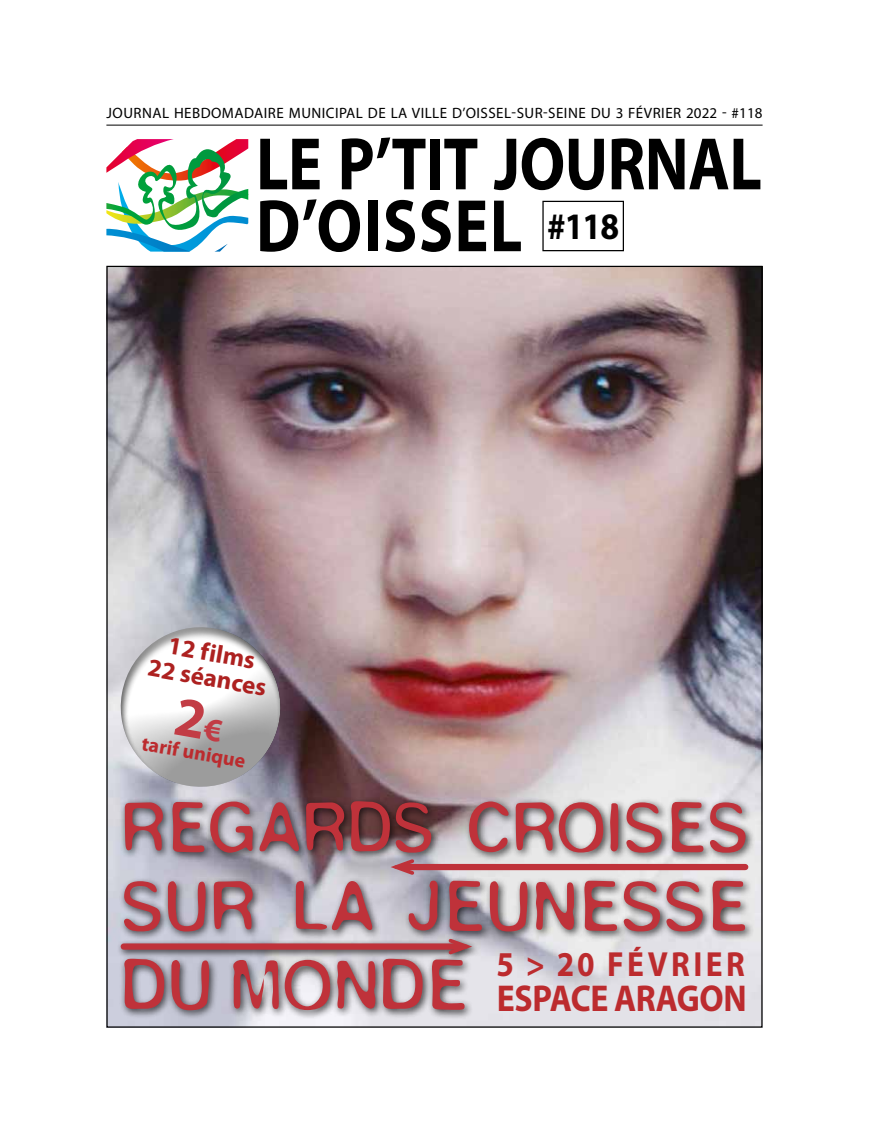
<style>
.page{position:relative;width:869px;height:1134px;background:#fff}
.page>*{position:absolute;margin:0;border:0;box-sizing:border-box;transform-origin:0 0}
.t1{font:700 75px/61.9px "Myriad Pro";letter-spacing:-.01em;color:#000;scale:.85 1}
.t2{font:67.5px/78.8px "Keyes";color:#bf323a;text-align:justify;scale:.93 1}
.t3{font:700 37.5px "Myriad Pro";letter-spacing:-.01em;color:#bc2b2e;scale:.9 1}
.t4{font:700 35px "Myriad Pro";letter-spacing:.11em;color:#bc2b2e;scale:.9 1}
.t5{font:700 25px/25px "Myriad Pro";color:#ad2120;text-align:center}
.t6{font:700 20px "Myriad Pro";color:#bc2b2e}
.t7{font:15px "Myriad Pro";letter-spacing:.03em;color:#000}
</style>
<div class="page">
<img style="left:108px;top:268px;width:652px;height:758px">
<hr style="left:106px;top:125px;width:656px;height:1px;background:#000">
<div style="left:542px;top:201px;width:81px;height:50px;border:1px solid #000"></div>
<svg style="left:106px;top:139px;width:142px;height:130px"></svg>
<div style="left:119px;top:796px;width:636px;height:224px;background:#000;opacity:.75"></div>
<div style="left:404px;top:864px;width:341px;height:6px;background:#bf323a"></div>
<svg style="left:385px;top:856px;width:32px;height:22px"></svg>
<div style="left:117px;top:935px;width:363px;height:28px;background:#000;opacity:.75"></div>
<div style="left:124px;top:943px;width:335px;height:7px;background:#bf323a"></div>
<svg style="left:445px;top:936px;width:32px;height:21px"></svg>
<svg style="left:108px;top:615px;width:187px;height:186px"></svg>
<p class="t7" style="left:106px;top:103px;width:657px">JOURNAL HEBDOMADAIRE MUNICIPAL DE LA VILLE D’OISSEL-SUR-SEINE DU 3 FÉVRIER 2022 - #118</p>
<h1 class="t1" style="left:256px;top:131px;width:596px">LE P’TIT JOURNAL<br>D’OISSEL <sup>#118</sup></h1>
<h3 class="t5" style="left:155px;top:629px;width:121px;rotate:10deg">12 films<br>22 séances</h3>
<h3 class="t6" style="left:144px;top:730px;width:106px;rotate:10deg">tarif unique</h3>
<h2 class="t2" style="left:120px;top:788px;width:676px">REGARDS CROISES SUR LA JEUNESSE DU MONDE</h2>
<h3 class="t4" style="left:496px;top:941px;width:277px">5 &gt; 20 FÉVRIER</h3>
<h3 class="t3" style="left:496px;top:974px;width:279px">ESPACE ARAGON</h3>
</div>
